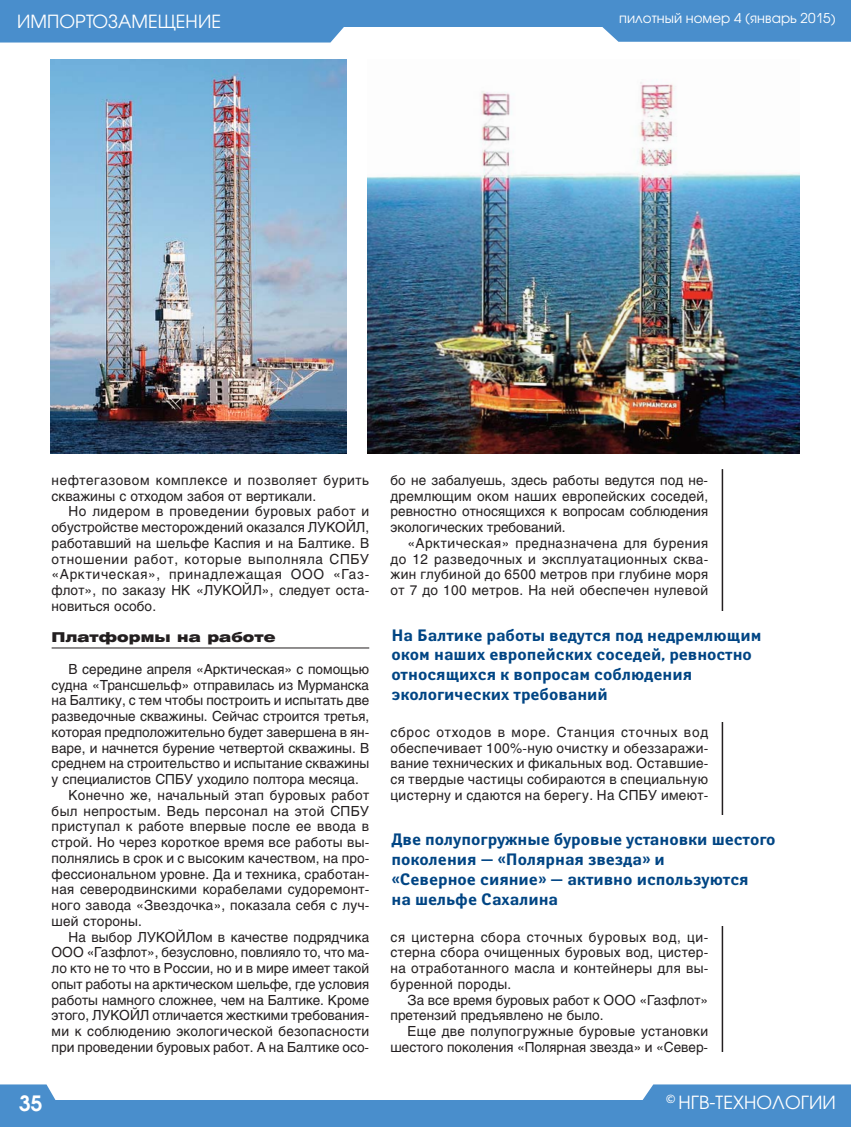
<style>
.page{position:relative;width:851px;height:1127px;background:#fff}
.page>*{position:absolute;margin:0;border:0;box-sizing:border-box;transform-origin:0 0}
.t1{font:600 21px "Avant Garde Gothic C";color:#fff}
.t2{font:18px "Avant Garde Gothic C";letter-spacing:.005em;color:#fff}
.t3{font:700 16.5px/19.8px "Yanus C";color:#004584}
.t4{font:13.8px/15.8px "Helios";color:#231f20;text-align:justify}
.t5{font:13.8px "Helios";letter-spacing:.02em;color:#231f20}
.t6{font:13.8px/15.8px "Helios";letter-spacing:.03em;color:#231f20}
.t7{font:13.8px "Helios";letter-spacing:.025em;color:#231f20}
.t8{font:13.5px "Avant Garde Gothic C";letter-spacing:.005em;color:#fff}
.t9{font:900 13.5px "Helios Ext";letter-spacing:.005em;color:#231f20}
</style>
<div class="page">
<svg style="left:0;top:0;width:367px;height:43px;background:#5897d0"></svg>
<div style="left:39px;top:0;width:811px;height:26px;background:#498ecc"></div>
<svg style="left:573px;top:0;width:278px;height:42px"></svg>
<svg style="left:0;top:1084px;width:56px;height:43px;background:#5294ce"></svg>
<div style="left:39px;top:1100px;width:811px;height:27px;background:#498ecc"></div>
<svg style="left:642px;top:1084px;width:209px;height:43px"></svg>
<hr style="left:52px;top:647px;width:317px;height:1px;background:#231f20">
<hr style="left:721px;top:469px;width:2px;height:583px;background:#231f20">
<img style="left:50px;top:60px;width:296px;height:393px">
<div style="left:391px;top:611px;width:408px;height:110px;background:#fff"></div>
<div style="left:391px;top:816px;width:408px;height:110px;background:#fff"></div>
<img style="left:367px;top:82px;width:432px;height:371px">
<h2 class="t2" style="left:17px;top:15px;width:205px">ИМПОРТОЗАМЕЩЕНИЕ</h2>
<p class="t8" style="left:619px;top:13px;width:218px">пилотный номер 4 (январь 2015)</p>
<p class="t6" style="left:52px;top:473px;width:319px">нефтегазовом комплексе и позволяет бурить скважины с отходом забоя от вертикали.</p>
<p class="t4" style="left:52px;top:505px;width:319px;text-indent:17px">Но лидером в проведении буровых работ и обустройстве месторождений оказался ЛУКОЙЛ, работавший на шельфе Каспия и на Балтике. В отношении работ, которые выполняла СПБУ «Арктическая», принадлежащая ООО «Газ&shy;флот», по заказу НК «ЛУКОЙЛ», следует оста&shy;новиться особо.</p>
<p class="t9" style="left:52px;top:632px;width:225px">Платформы на работе</p>
<p class="t4" style="left:69px;top:662px;width:302px">В середине апреля «Арктическая» с помощью</p>
<p class="t4" style="left:52px;top:678px;width:319px">судна «Трансшельф» отправилась из Мурманска</p>
<p class="t4" style="left:52px;top:694px;width:319px">на Балтику, с тем чтобы построить и испытать две</p>
<p class="t4" style="left:52px;top:710px;width:319px">разведочные скважины. Сейчас строится третья,</p>
<p class="t4" style="left:52px;top:725px;width:319px">которая предположительно будет завершена в ян-</p>
<p class="t4" style="left:52px;top:741px;width:319px">варе, и начнется бурение четвертой скважины. В</p>
<p class="t4" style="left:52px;top:757px;width:319px">среднем на строительство и испытание скважины</p>
<p class="t4" style="left:52px;top:773px;width:309px">у специалистов СПБУ уходило полтора месяца.</p>
<p class="t7" style="left:69px;top:790px;width:302px">Конечно же, начальный этап буровых работ</p>
<p class="t7" style="left:52px;top:806px;width:319px">был непростым. Ведь персонал на этой СПБУ</p>
<p class="t5" style="left:52px;top:821px;width:319px">приступал к работе впервые после ее ввода в</p>
<p class="t4" style="left:52px;top:836px;width:319px">строй. Но через короткое время все работы вы-</p>
<p class="t4" style="left:52px;top:851px;width:319px">полнялись в срок и с высоким качеством, на про-</p>
<p class="t4" style="left:52px;top:867px;width:319px">фессиональном уровне. Да и техника, сработан-</p>
<p class="t5" style="left:52px;top:884px;width:319px">ная северодвинскими корабелами судоремонт-</p>
<p class="t4" style="left:52px;top:899px;width:319px">ного завода «Звездочка», показала себя с луч-</p>
<p class="t4" style="left:52px;top:914px;width:92px">шей стороны.</p>
<p class="t4" style="left:69px;top:930px;width:302px">На выбор ЛУКОЙЛом в качестве подрядчика</p>
<p class="t4" style="left:52px;top:946px;width:319px">ООО «Газфлот», безусловно, повлияло то, что ма-</p>
<p class="t4" style="left:52px;top:962px;width:319px">ло кто не то что в России, но и в мире имеет такой</p>
<p class="t4" style="left:52px;top:977px;width:319px">опыт работы на арктическом шельфе, где условия</p>
<p class="t4" style="left:52px;top:993px;width:319px">работы намного сложнее, чем на Балтике. Кроме</p>
<p class="t4" style="left:52px;top:1009px;width:319px">этого, ЛУКОЙЛ отличается жесткими требования-</p>
<p class="t5" style="left:52px;top:1026px;width:319px">ми к соблюдению экологической безопасности</p>
<p class="t4" style="left:52px;top:1040px;width:319px">при проведении буровых работ. А на Балтике осо-</p>
<p class="t4" style="left:390px;top:473px;width:319px">бо не забалуешь, здесь работы ведутся под не&shy;дремлющим оком наших европейских соседей, ревностно относящихся к вопросам соблюдения экологических требований.</p>
<p class="t4" style="left:390px;top:536px;width:319px;text-indent:17px">«Арктическая» предназначена для бурения до 12 разведочных и эксплуатационных сква&shy;жин глубиной до 6500 метров при глубине моря от 7 до 100 метров. На ней обеспечен нулевой</p>
<p class="t3" style="left:391px;top:626px;width:371px">На Балтике работы ведутся под недремлющим оком наших европейских соседей, ревностно относящихся к вопросам соблюдения экологических требований</p>
<p class="t4" style="left:390px;top:725px;width:319px">сброс отходов в море. Станция сточных вод обеспечивает 100%-ную очистку и обеззаражи&shy;вание технических и фикальных вод. Оставшие&shy;ся твердые частицы собираются в специальную цистерну и сдаются на берегу. На СПБУ имеют-</p>
<p class="t3" style="left:391px;top:831px;width:385px">Две полупогружные буровые установки шестого поколения — «Полярная звезда» и<br>«Северное сияние» — активно используются<br>на шельфе Сахалина</p>
<p class="t4" style="left:390px;top:930px;width:319px">ся цистерна сбора сточных буровых вод, ци&shy;стерна сбора очищенных буровых вод, цистер&shy;на отработанного масла и контейнеры для вы&shy;буренной породы.</p>
<p class="t4" style="left:390px;top:993px;width:319px;text-indent:17px">За все время буровых работ к ООО «Газфлот» претензий предъявлено не было.</p>
<p class="t4" style="left:390px;top:1025px;width:319px;text-align:right">Еще две полупогружные буровые установки шестого поколения «Полярная звезда» и «Север-</p>
<h1 class="t1" style="left:19px;top:1095px;width:25px">35</h1>
<h2 class="t2" style="left:666px;top:1095px;width:171px"><sup>©</sup> НГВ-ТЕХНОЛОГИИ</h2>
</div>
